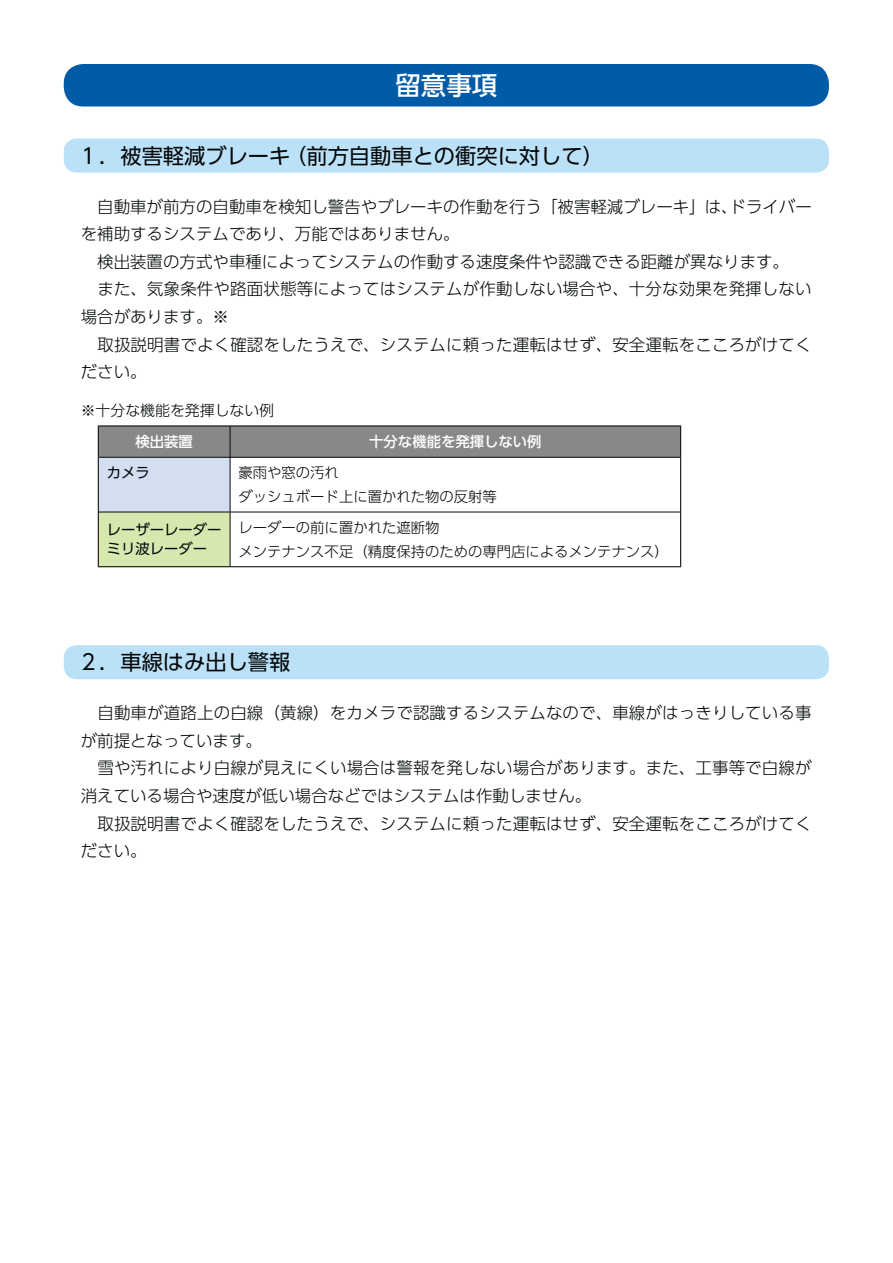
<style>
.page{position:relative;width:893px;height:1263px;background:#fff}
.page>*{position:absolute;margin:0;border:0;box-sizing:border-box;transform-origin:0 0}
.t1{font:25.5px "UD Shin Go Pr 6 Medium 90 msp RKSJ H";color:#fff}
.t2{font:21.3px "UD Shin Go Pr 6 Regular 90 msp RKSJ H";color:#040809}
.t3{font:16.5px/27.6px "UD Shin Go Pr 6 Light 90 msp RKSJ H";letter-spacing:.01em;color:#040809}
.t4{font:14.85px "UD Shin Go Pr 6 Light 90 msp RKSJ H";color:#040809}
.t5{font:14.4px/23.4px "UD Shin Go Pr 6 Light 90 msp RKSJ H";color:#040809}
.t6{font:14.4px/19px "UD Shin Go Pr 6 Regular 90 msp RKSJ H";color:#040809}
.t7{font:14.4px "UD Shin Go Pr 6 Medium 90 msp RKSJ H";color:#fff}
</style>
<div class="page">
<div style="left:64px;top:139px;width:765px;height:34px;background:#bbe1f8;border-radius:13px"></div>
<div style="left:64px;top:645px;width:765px;height:34px;background:#bbe1f8;border-radius:13px"></div>
<div style="left:99px;top:426px;width:581px;height:31px;background:#898888"></div>
<div style="left:98px;top:457px;width:132px;height:55px;background:#d3def1"></div>
<div style="left:98px;top:512px;width:132px;height:55px;background:#d7e8af"></div>
<hr style="left:98px;top:425px;width:132px;height:1px;background:#040809">
<hr style="left:98px;top:426px;width:1px;height:31px;background:#040809">
<hr style="left:230px;top:425px;width:451px;height:1px;background:#040809">
<hr style="left:680px;top:426px;width:1px;height:31px;background:#040809">
<hr style="left:98px;top:457px;width:1px;height:55px;background:#040809">
<hr style="left:680px;top:457px;width:1px;height:55px;background:#040809">
<hr style="left:98px;top:512px;width:1px;height:54px;background:#040809">
<hr style="left:680px;top:512px;width:1px;height:54px;background:#040809">
<hr style="left:98px;top:566px;width:583px;height:1px;background:#040809">
<hr style="left:230px;top:426px;width:1px;height:31px;background:#040809">
<hr style="left:99px;top:457px;width:581px;height:1px;background:#040809">
<hr style="left:230px;top:458px;width:1px;height:54px;background:#040809">
<hr style="left:99px;top:512px;width:581px;height:1px;background:#040809">
<hr style="left:230px;top:512px;width:1px;height:54px;background:#040809">
<div style="left:64px;top:64px;width:765px;height:43px;background:#015ba7;border-radius:19px"></div>
<h1 class="t1" style="left:395px;top:76px;width:104px">留意事項</h1>
<p class="t2" style="left:78px;top:148px;width:527px">１．被害軽減ブレーキ（前方自動車との衝突に対して）</p>
<p class="t3" style="left:81px;top:195px;width:733px">　自動車が前方の自動車を検知し警告やブレーキの作動を行う「被害軽減ブレーキ」は、ドライバーを補助するシステムであり、万能ではありません。<br>　検出装置の方式や車種によってシステムの作動する速度条件や認識できる距離が異なります。<br>　また、気象条件や路面状態等によってはシステムが作動しない場合や、十分な効果を発揮しない場合があります。※<br>　取扱説明書でよく確認をしたうえで、システムに頼った運転はせず、安全運転をこころがけてください。</p>
<p class="t4" style="left:81px;top:405px;width:195px">※十分な機能を発揮しない例</p>
<p class="t7" style="left:135px;top:436px;width:59px">検出装置</p>
<p class="t7" style="left:369px;top:436px;width:174px">十分な機能を発揮しない例</p>
<p class="t6" style="left:107px;top:465px;width:45px">カメラ</p>
<p class="t5" style="left:239px;top:463px;width:260px">豪雨や窓の汚れ<br>ダッシュボード上に置かれた物の反射等</p>
<p class="t6" style="left:107px;top:522px;width:116px">レーザーレーダーミリ波レーダー</p>
<p class="t5" style="left:239px;top:518px;width:432px">レーダーの前に置かれた遮断物<br>メンテナンス不足（精度保持のための専門店によるメンテナンス）</p>
<p class="t2" style="left:78px;top:654px;width:214px">２．車線はみ出し警報</p>
<p class="t3" style="left:81px;top:701px;width:732px">　自動車が道路上の白線（黄線）をカメラで認識するシステムなので、車線がはっきりしている事が前提となっています。<br>　雪や汚れにより白線が見えにくい場合は警報を発しない場合があります。また、工事等で白線が消えている場合や速度が低い場合などではシステムは作動しません。<br>　取扱説明書でよく確認をしたうえで、システムに頼った運転はせず、安全運転をこころがけてください。</p>
</div>
